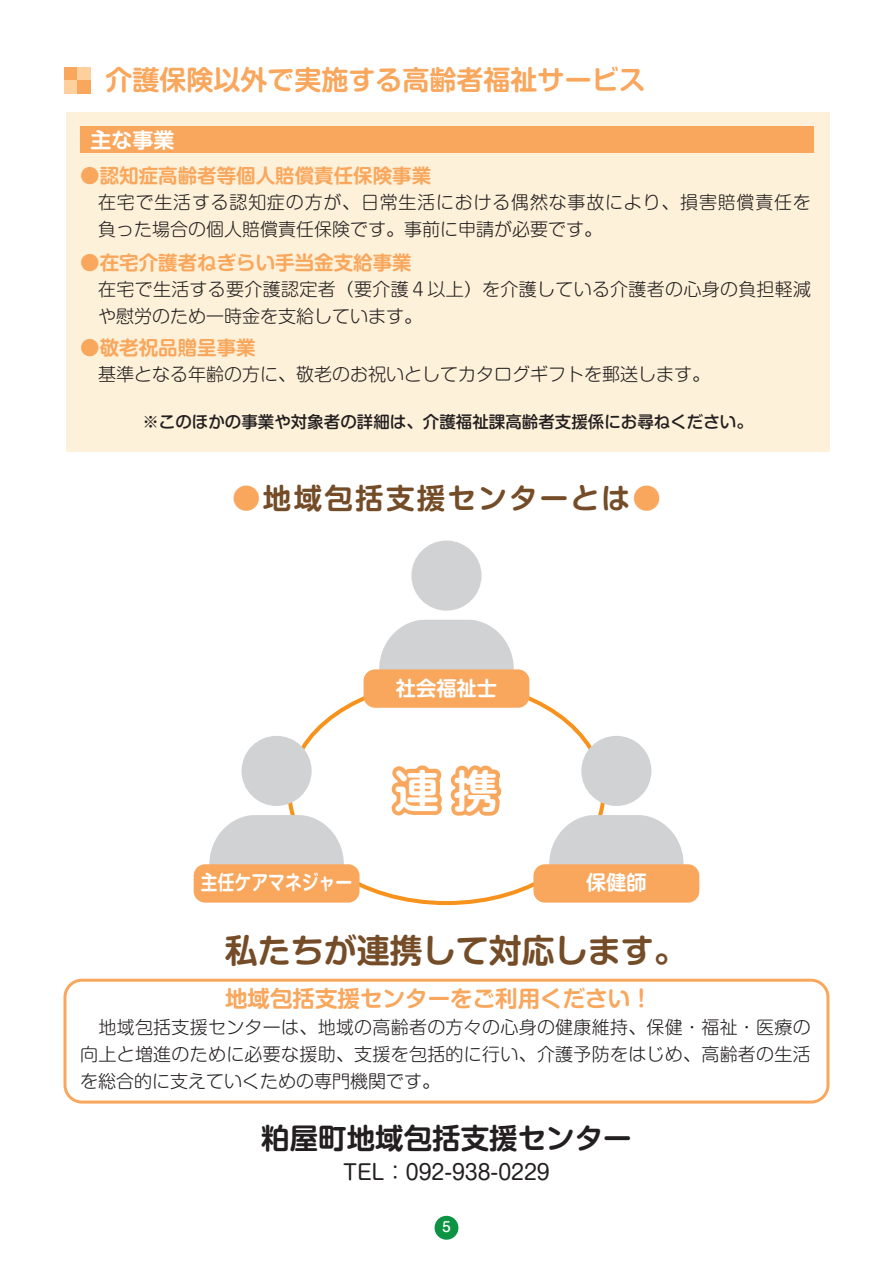
<style>
.page{position:relative;width:893px;height:1263px;background:#fff}
.page>*{position:absolute;margin:0;border:0;box-sizing:border-box;transform-origin:0 0}
.t1{font:700 44.55px "Shin M Go Pro De";color:#fff}
.t2{font:700 33px "Shin M Go Pro De";color:#744c27}
.t3{font:700 28.5px "Shin M Go Pro De";letter-spacing:.08em;color:#744c27}
.t4{font:700 28.5px "Shin M Go Pro De";color:#231f20}
.t5{font:700 27px "Shin M Go Pro De";color:#f9a75d}
.t6{font:700 22.5px "Shin M Go Pro De";color:#f9a75d}
.t7{font:21px "Shin M Go Pro";color:#231f20}
.t8{font:700 21px "Shin M Go Pro De";color:#fff}
.t9{font:700 20.25px "Shin M Go Pro De";color:#fff;scale:.83 1}
.t10{font:700 20.25px "Shin M Go Pro De";color:#fff}
.t11{font:700 19.5px "Shin M Go Pro De";color:#f9a75d}
.t12{font:300 18px/27px "Shin M Go Pro";letter-spacing:.015em;color:#231f20;text-align:justify}
.t13{font:300 18px/27px "Shin M Go Pro";letter-spacing:.045em;color:#231f20}
.t14{font:500 16.5px "Shin M Go Pro";color:#231f20}
.t15{font:500 13.5px "Shin M Go Pro";color:#fff}
.s1{color:#f9a75d}
</style>
<div class="page">
<div style="left:435px;top:1216px;width:23px;height:24px;background:#0d9344;border-radius:50%"></div>
<div style="left:63px;top:979px;width:766px;height:124px;border:3px solid #f9a75d;border-radius:17px"></div>
<div style="left:66px;top:112px;width:763px;height:340px;background:#fef1d9"></div>
<div style="left:81px;top:127px;width:733px;height:26px;background:#f9a75d"></div>
<div style="left:64px;top:67px;width:14px;height:13px;background:#f9a75d"></div>
<div style="left:78px;top:67px;width:13px;height:13px;background:#fdd09e"></div>
<div style="left:64px;top:80px;width:14px;height:14px;background:#fdd09e"></div>
<div style="left:78px;top:80px;width:13px;height:14px;background:#f9a75d"></div>
<svg style="left:379px;top:540px;width:135px;height:129px"></svg>
<div style="left:364px;top:669px;width:165px;height:39px;background:#f9a75d;border-radius:11px"></div>
<div style="left:533px;top:864px;width:166px;height:39px;background:#f9a75d;border-radius:11px"></div>
<div style="left:194px;top:864px;width:166px;height:39px;background:#f9a75d;border-radius:11px"></div>
<svg style="left:194px;top:736px;width:490px;height:136px"></svg>
<h3 class="t5" style="left:106px;top:57px;width:541px">介護保険以外で実施する高齢者福祉サービス</h3>
<p class="t8" style="left:90px;top:123px;width:86px">主な事業</p>
<p class="t11" style="left:80px;top:160px;width:352px">●認知症高齢者等個人賠償責任保険事業</p>
<p class="t13" style="left:98px;top:187px;width:714px">在宅で生活する認知症の方が、日常生活における偶然な事故により、損害賠償責任を負った場合の個人賠償責任保険です。事前に申請が必要です。</p>
<p class="t11" style="left:80px;top:247px;width:333px">●在宅介護者ねぎらい手当金支給事業</p>
<p class="t12" style="left:98px;top:273px;width:714px">在宅で生活する要介護認定者（要介護４以上）を介護している介護者の心身の負担軽減や慰労のため一時金を支給しています。</p>
<p class="t11" style="left:80px;top:332px;width:177px">●敬老祝品贈呈事業</p>
<p class="t12" style="left:98px;top:359px;width:613px">基準となる年齢の方に、敬老のお祝いとしてカタログギフトを郵送します。</p>
<p class="t14" style="left:142px;top:409px;width:612px">※このほかの事業や対象者の詳細は、介護福祉課高齢者支援係にお尋ねください。</p>
<h3 class="t3" style="left:232px;top:474px;width:430px"><span class="s1">●</span>地域包括支援センターとは<span class="s1">●</span></h3>
<p class="t10" style="left:396px;top:671px;width:103px">社会福祉士</p>
<h1 class="t1" style="left:394px;top:755px;width:105px">連 携</h1>
<p class="t9" style="left:201px;top:866px;width:184px">主任ケアマネジャー</p>
<p class="t10" style="left:586px;top:866px;width:62px">保健師</p>
<h2 class="t2" style="left:225px;top:924px;width:463px">私たちが連携して対応します。</h2>
<p class="t6" style="left:225px;top:980px;width:429px">地域包括支援センターをご利用ください！</p>
<p class="t12" style="left:80px;top:1011px;width:732px">　地域包括支援センターは、地域の高齢者の方々の心身の健康維持、保健・福祉・医療の向上と増進のために必要な援助、支援を包括的に行い、介護予防をはじめ、高齢者の生活を総合的に支えていくための専門機関です。</p>
<h3 class="t4" style="left:261px;top:1115px;width:372px">粕屋町地域包括支援センター</h3>
<p class="t7" style="left:343px;top:1155px;width:208px">TEL：092-938-0229</p>
<p class="t15" style="left:440px;top:1216px;width:15px">５</p>
</div>
